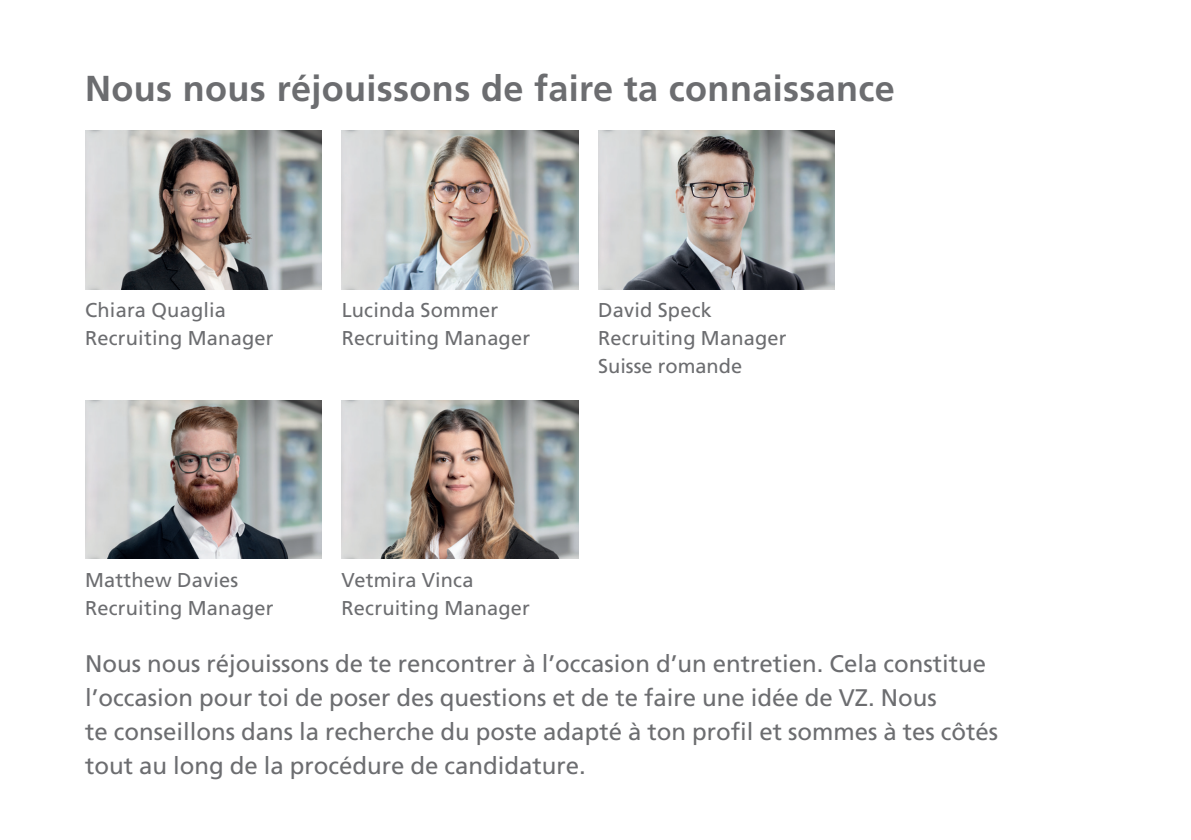
<style>
.page{position:relative;width:1191px;height:840px;background:#fff}
.page>*{position:absolute;margin:0;border:0;box-sizing:border-box;transform-origin:0 0}
.t1{font:700 36px "Frutiger LT";letter-spacing:.01em;color:#6c6d70}
.t2{font:24px/34px "Frutiger LT";color:#6c6d70}
.t3{font:20px/28px "Frutiger LT";letter-spacing:.01em;color:#6c6d70}
</style>
<div class="page">
<img style="left:341px;top:400px;width:237px;height:158px">
<img style="left:85px;top:130px;width:237px;height:159px">
<img style="left:342px;top:130px;width:236px;height:159px">
<img style="left:598px;top:130px;width:237px;height:159px">
<img style="left:85px;top:400px;width:237px;height:158px">
<h1 class="t1" style="left:85px;top:67px;width:811px">Nous nous réjouissons de faire ta connaissance</h1>
<p class="t3" style="left:85px;top:296px;width:190px">Chiara Quaglia<br>Recruiting Manager</p>
<p class="t3" style="left:342px;top:296px;width:190px">Lucinda Sommer<br>Recruiting Manager</p>
<p class="t3" style="left:598px;top:296px;width:190px">David Speck<br>Recruiting Manager<br>Suisse romande</p>
<p class="t3" style="left:85px;top:565px;width:190px">Matthew Davies<br>Recruiting Manager</p>
<p class="t3" style="left:341px;top:565px;width:190px">Vetmira Vinca<br>Recruiting Manager</p>
<p class="t2" style="left:85px;top:646px;width:914px">Nous nous réjouissons de te rencontrer à l’occasion d’un entretien. Cela constitue l’occasion pour toi de poser des questions et de te faire une idée de VZ. Nous<br>te conseillons dans la recherche du poste adapté à ton profil et sommes à tes côtés tout au long de la procédure de candidature.</p>
</div>
